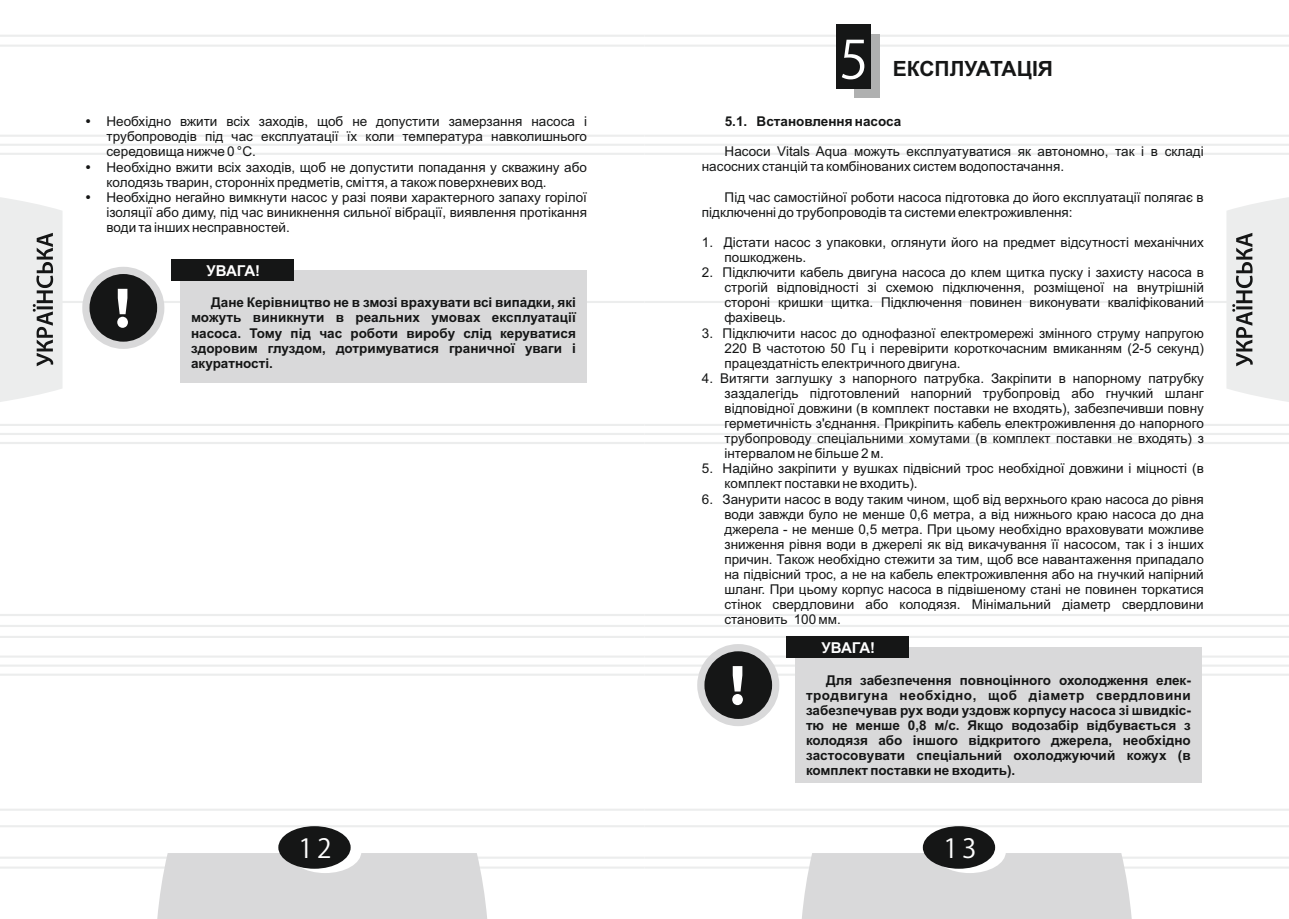
<style>
.page{position:relative;width:1289px;height:919px;background:#fff}
.page>*{position:absolute;margin:0;border:0;box-sizing:border-box;transform-origin:0 0}
.t1{font:52.2px "Koz Go Pro";color:#fff}
.t2{font:26.25px "Koz Go Pro";color:#fff}
.t3{font:700 21px "Arial";color:#151616}
.t4{font:700 15px "Arial";letter-spacing:-.025em;color:#fff}
.t5{font:13.5px/15.1px "Arial";color:#151616}
.t6{font:700 13.5px/15.1px "Arial";color:#151616;text-align:justify}
</style>
<div class="page">
<hr style="left:0;top:135px;width:644px;height:2px;background:#eceded">
<hr style="left:0;top:153px;width:644px;height:2px;background:#eceded">
<hr style="left:0;top:424px;width:644px;height:2px;background:#eceded">
<hr style="left:0;top:442px;width:644px;height:2px;background:#eceded">
<hr style="left:0;top:614px;width:644px;height:2px;background:#eceded">
<hr style="left:0;top:635px;width:644px;height:3px;background:#eceded">
<hr style="left:0;top:655px;width:644px;height:2px;background:#eceded">
<hr style="left:0;top:856px;width:644px;height:2px;background:#eceded">
<hr style="left:0;top:866px;width:644px;height:2px;background:#eceded">
<hr style="left:0;top:35px;width:644px;height:2px;background:#eceded">
<hr style="left:0;top:45px;width:644px;height:2px;background:#eceded">
<hr style="left:0;top:808px;width:644px;height:2px;background:#eceded">
<hr style="left:0;top:825px;width:644px;height:2px;background:#eceded">
<hr style="left:0;top:301px;width:644px;height:2px;background:#eceded">
<svg style="left:0;top:197px;width:63px;height:205px"></svg>
<div style="left:157px;top:853px;width:330px;height:65px;background:#d9d9da"></div>
<svg style="left:289px;top:830px;width:72px;height:43px"></svg>
<div style="left:278px;top:826px;width:72px;height:42px;background:#151616;border-radius:50%"></div>
<hr style="left:644px;top:135px;width:644px;height:2px;background:#eceded">
<hr style="left:0;top:144px;width:1288px;height:2px;background:#eff0f0">
<hr style="left:644px;top:153px;width:644px;height:2px;background:#eceded">
<hr style="left:644px;top:424px;width:644px;height:2px;background:#eceded">
<hr style="left:0;top:433px;width:1288px;height:2px;background:#eceded">
<hr style="left:644px;top:442px;width:644px;height:2px;background:#eceded">
<hr style="left:644px;top:614px;width:644px;height:2px;background:#eceded">
<hr style="left:0;top:625px;width:1288px;height:2px;background:#eceded">
<hr style="left:644px;top:635px;width:644px;height:3px;background:#eceded">
<hr style="left:644px;top:655px;width:644px;height:2px;background:#eceded">
<hr style="left:644px;top:856px;width:644px;height:2px;background:#eceded">
<hr style="left:644px;top:866px;width:644px;height:2px;background:#eceded">
<hr style="left:644px;top:35px;width:644px;height:2px;background:#eceded">
<hr style="left:644px;top:45px;width:644px;height:2px;background:#eceded">
<hr style="left:644px;top:808px;width:644px;height:2px;background:#eceded">
<hr style="left:644px;top:825px;width:644px;height:2px;background:#eceded">
<hr style="left:644px;top:301px;width:644px;height:2px;background:#eceded">
<svg style="left:1226px;top:197px;width:62px;height:205px"></svg>
<div style="left:801px;top:853px;width:330px;height:65px;background:#d9d9da"></div>
<div style="left:933px;top:830px;width:72px;height:43px;background:#fff;border-radius:50%"></div>
<div style="left:922px;top:826px;width:73px;height:42px;background:#151616;border-radius:50%"></div>
<div style="left:82px;top:267px;width:82px;height:82px;border:14px solid #d9d9da;border-radius:50%"></div>
<div style="left:89px;top:274px;width:68px;height:67px;background:#151616;border-radius:50%"></div>
<svg style="left:117px;top:289px;width:11px;height:39px"></svg>
<div style="left:180px;top:270px;width:406px;height:113px;background:#d9d9da"></div>
<div style="left:171px;top:259px;width:123px;height:22px;background:#151616"></div>
<div style="left:854px;top:34px;width:25px;height:64px;background:#afb0b0"></div>
<div style="left:836px;top:24px;width:34px;height:64px;background:#151616"></div>
<div style="left:697px;top:644px;width:82px;height:82px;border:14px solid #d9d9da;border-radius:50%"></div>
<div style="left:704px;top:651px;width:68px;height:67px;background:#151616;border-radius:50%"></div>
<svg style="left:0;top:663px;width:1288px;height:42px"></svg>
<div style="left:794px;top:647px;width:407px;height:135px;background:#d9d9da"></div>
<div style="left:786px;top:636px;width:122px;height:22px;background:#151616"></div>
<h1 class="t1" style="left:839px;top:33px;width:30px">5</h1>
<h3 class="t3" style="left:892px;top:60px;width:162px">ЕКСПЛУАТАЦІЯ</h3>
<p class="t5" style="left:106px;top:115px;width:482px">Необхідно вжити всіх заходів, щоб не допустити замерзання насоса і</p>
<p class="t6" style="left:724px;top:115px;width:178px">5.1. Встановлення насоса</p>
<p class="t5" style="left:107px;top:130px;width:482px">трубопроводів під час експлуатації їх коли температура навколишнього середовища нижче 0 °С.<br>Необхідно вжити всіх заходів, щоб не допустити попадання у скважину або колодязь тварин, сторонніх предметів, сміття, а також поверхневих вод.<br>Необхідно негайно вимкнути насос у разі появи характерного запаху горілої ізоляції або диму, під час виникнення сильної вібрації, виявлення протікання води та інших несправностей.</p>
<p class="t4" style="left:207px;top:265px;width:55px">УВАГА!</p>
<p class="t6" style="left:191px;top:296px;width:386px;text-indent:20px">Дане Керівництво не в змозі врахувати всі випадки, які можуть виникнути в реальних умовах експлуатації насоса. Тому під час роботи виробу слід керуватися здоровим глуздом, дотримуватися граничної уваги і акуратності.</p>
<p class="t5" style="left:702px;top:145px;width:503px;text-indent:23px">Насоси Vitals Aqua можуть експлуатуватися як автономно, так і в складі насосних станцій та комбінованих систем водопостачання.</p>
<p class="t5" style="left:701px;top:190px;width:503px;text-indent:23px">Під час самостійної роботи насоса підготовка до його експлуатації полягає в підключенні до трубопроводів та системи електроживлення:</p>
<p class="t5" style="left:724px;top:236px;width:481px;text-indent:-23px">1. Дістати насос з упаковки, оглянути його на предмет відсутності механічних пошкоджень.</p>
<p class="t5" style="left:724px;top:266px;width:481px;text-align:justify;text-indent:-23px">2. Підключити кабель двигуна насоса до клем щитка пуску і захисту насоса в строгій відповідності зі схемою підключення, розміщеної на внутрішній стороні кришки щитка. Підключення повинен виконувати кваліфікований фахівець.</p>
<p class="t5" style="left:724px;top:326px;width:481px;text-align:justify;text-indent:-23px">3. Підключити насос до однофазної електромережі змінного струму напругою 220 В частотою 50 Гц і перевірити короткочасним вмиканням (2-5 секунд) працездатність електричного двигуна.</p>
<p class="t5" style="left:724px;top:371px;width:481px;text-align:justify;text-indent:-23px">4. Витягти заглушку з напорного патрубка. Закріпити в напорному патрубку заздалегідь підготовлений напорний трубопровід або гнучкий шланг відповідної довжини (в комплект поставки не входять), забезпечивши повну герметичність з'єднання. Прикріпить кабель електроживлення до напорного трубопроводу спеціальними хомутами (в комплект поставки не входять) з інтервалом не більше 2 м.</p>
<p class="t5" style="left:724px;top:462px;width:481px;text-indent:-23px">5. Надійно закріпити у вушках підвісний трос необхідної довжини і міцності (в комплект поставки не входить).</p>
<p class="t5" style="left:724px;top:492px;width:481px;text-align:justify;text-indent:-23px">6. Занурити насос в воду таким чином, щоб від верхнього краю насоса до рівня води завжди було не менше 0,6 метра, а від нижнього краю насоса до дна джерела - не менше 0,5 метра. При цьому необхідно враховувати можливе зниження рівня води в джерелі як від викачування її насосом, так і з інших причин. Також необхідно стежити за тим, щоб все навантаження припадало на підвісний трос, а не на кабель електроживлення або на гнучкий напірний шланг. При цьому корпус насоса в підвішеному стані не повинен торкатися стінок свердловини або колодязя. Мінімальний діаметр свердловини становить 100 мм.</p>
<p class="t4" style="left:821px;top:642px;width:55px">УВАГА!</p>
<p class="t6" style="left:806px;top:673px;width:386px;text-indent:20px">Для забезпечення повноцінного охолодження елек&shy;тродвигуна необхідно, щоб діаметр свердловини забезпечував рух води уздовж корпусу насоса зі швидкіс&shy;тю не менше 0,8 м/с. Якщо водозабір відбувається з колодязя або іншого відкритого джерела, необхідно застосовувати спеціальний охолоджуючий кожух (в комплект поставки не входить).</p>
<h2 class="t2" style="left:298px;top:835px;width:35px">12</h2>
<h2 class="t2" style="left:943px;top:835px;width:35px">13</h2>
</div>
